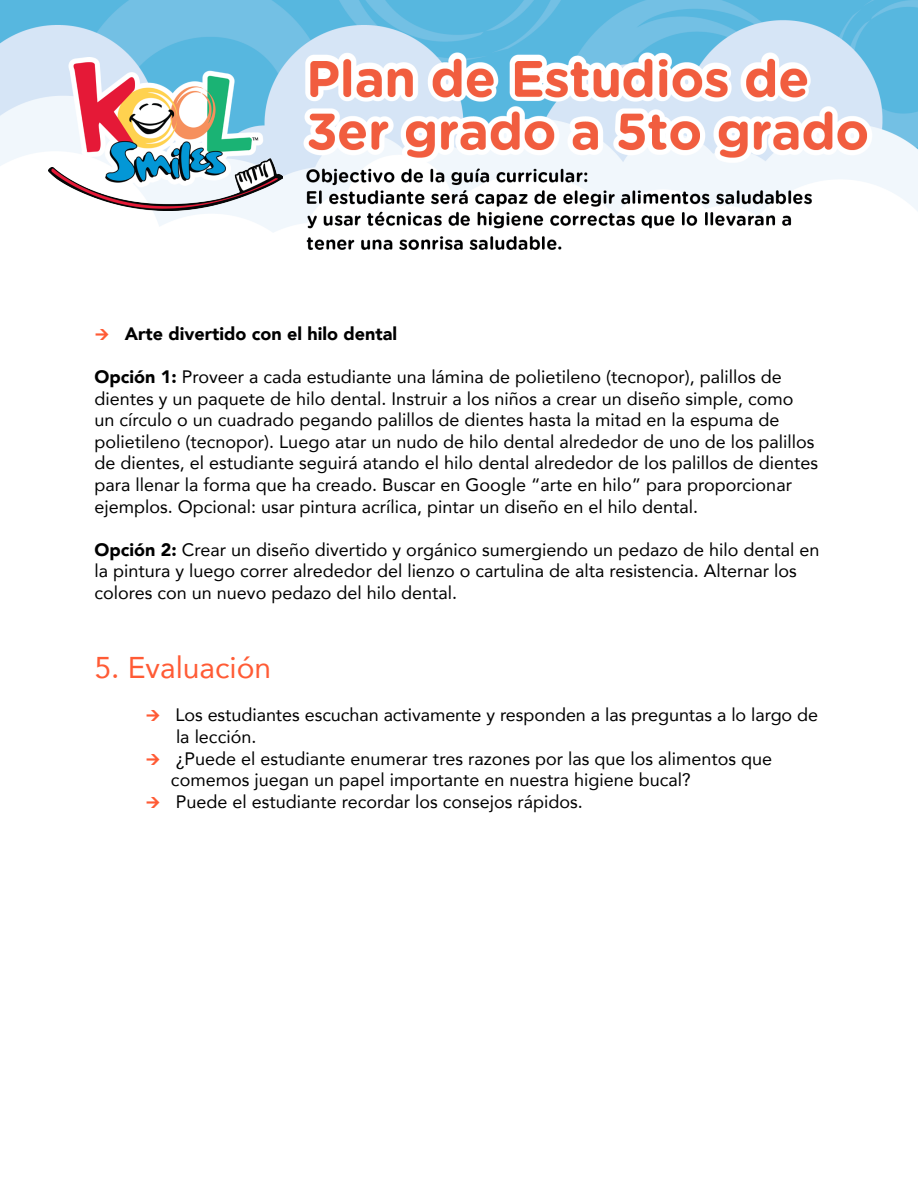
<style>
.page{position:relative;width:918px;height:1188px;background:#fff}
.page>*{position:absolute;margin:0;border:0;box-sizing:border-box;transform-origin:0 0}
.t1{font:30px "Avenir";color:#ff5b35}
.t2{font:18px/21.6px "Avenir";color:#000}
.t3{font:900 18px "Avenir";color:#000}
.s1{font-weight:900}
</style>
<div class="page">
<img style="left:0;top:0;width:918px;height:250px">
<img style="left:48px;top:57px;width:234px;height:153px">
<p class="t3" style="left:125px;top:318px;width:274px">Arte divertido con el hilo dental</p>
<p class="t2" style="left:95px;top:365px;width:725px"><span class="s1">Opción 1:</span> Proveer a cada estudiante una lámina de polietileno (tecnopor), palillos de dientes y un paquete de hilo dental. Instruir a los niños a crear un diseño simple, como<br>un círculo o un cuadrado pegando palillos de dientes hasta la mitad en la espuma de polietileno (tecnopor). Luego atar un nudo de hilo dental alrededor de uno de los palillos de dientes, el estudiante seguirá atando el hilo dental alrededor de los palillos de dientes para llenar la forma que ha creado. Buscar en Google “arte en hilo” para proporcionar ejemplos. Opcional: usar pintura acrílica, pintar un diseño en el hilo dental.</p>
<p class="t2" style="left:95px;top:538px;width:727px"><span class="s1">Opción 2:</span> Crear un diseño divertido y orgánico sumergiendo un pedazo de hilo dental en la pintura y luego correr alrededor del lienzo o cartulina de alta resistencia. Alternar los colores con un nuevo pedazo del hilo dental.</p>
<h1 class="t1" style="left:94px;top:644px;width:178px">5. Evaluación</h1>
<p class="t2" style="left:171px;top:704px;width:649px">Los estudiantes escuchan activamente y responden a las preguntas a lo largo de la lección.<br>¿Puede el estudiante enumerar tres razones por las que los alimentos que comemos juegan un papel importante en nuestra higiene bucal?<br>Puede el estudiante recordar los consejos rápidos.</p>
</div>
